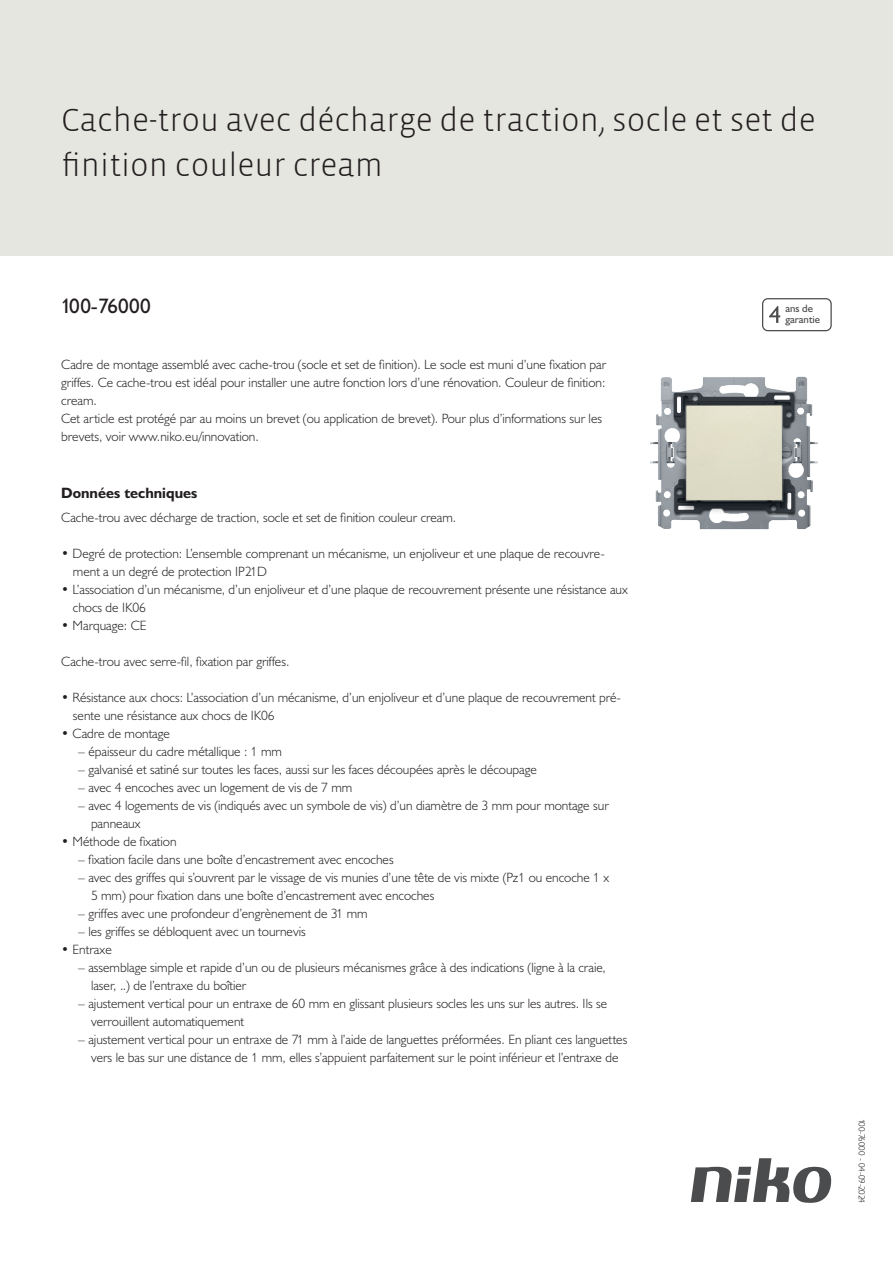
<style>
.page{position:relative;width:893px;height:1263px;background:#fff}
.page>*{position:absolute;margin:0;border:0;box-sizing:border-box;transform-origin:0 0}
.Title_datasheets{font:300 33px/45px "Vista Sans";color:#231f20}
.Article_number{font:21px "Humanist 521 BT";letter-spacing:.005em;color:#231f20}
.Titles_parts{font:700 15px "Humanist 521 BT";color:#231f20}
.USP_Bullets_level_2{font:300 13.5px/18px "Humanist 521 BT";color:#231f20}
.USP_Bullets{font:300 13.5px/18px "Humanist 521 BT";color:#231f20}
.Platte_tekst_CAB{font:300 13.5px/18px "Humanist 521 BT";color:#231f20}
.t1{font:10.8px/10.8px "Humanist 521 BT";color:#4b4c4d}
.Revision{font:300 9px "Humanist 521 BT";letter-spacing:-.02em;color:#231f20}
</style>
<div class="page">
<svg style="left:691px;top:1158px;width:141px;height:45px"></svg>
<div style="left:0;top:0;width:893px;height:255px;background:#e6e6e0"></div>
<svg style="left:762px;top:298px;width:70px;height:33px"></svg>
<img style="left:650px;top:376px;width:168px;height:154px">
<p class="Title_datasheets" style="left:61px;top:98px;width:756px">Cache-trou avec décharge de traction, socle et set de finition couleur cream</p>
<p class="Article_number" style="left:61px;top:293px;width:91px">100-76000</p>
<p class="t1" style="left:785px;top:303px;width:36px">ans de garantie</p>
<p class="Platte_tekst_CAB" style="left:61px;top:355px;width:546px">Cadre de montage assemblé avec cache-trou (socle et set de finition). Le socle est muni d’une fixation par griffes. Ce cache-trou est idéal pour installer une autre fonction lors d’une rénovation. Couleur de finition: cream.<br>Cet article est protégé par au moins un brevet (ou application de brevet). Pour plus d’informations sur les brevets, voir www.niko.eu/innovation.</p>
<p class="Titles_parts" style="left:61px;top:483px;width:138px">Données techniques</p>
<p class="Platte_tekst_CAB" style="left:61px;top:508px;width:397px">Cache-trou avec décharge de traction, socle et set de finition couleur cream.</p>
<p class="USP_Bullets" style="left:73px;top:544px;width:533px;text-indent:-12px">• Degré de protection: L’ensemble comprenant un mécanisme, un enjoliveur et une plaque de recouvre&shy;ment a un degré de protection IP21D</p>
<p class="USP_Bullets" style="left:73px;top:580px;width:556px;text-indent:-12px">• L’association d’un mécanisme, d’un enjoliveur et d’une plaque de recouvrement présente une résistance aux chocs de IK06</p>
<p class="USP_Bullets" style="left:61px;top:616px;width:87px">• Marquage: CE</p>
<p class="USP_Bullets" style="left:61px;top:652px;width:230px">Cache-trou avec serre-fil, fixation par griffes.</p>
<p class="USP_Bullets" style="left:73px;top:688px;width:550px;text-indent:-12px">• Résistance aux chocs: L’association d’un mécanisme, d’un enjoliveur et d’une plaque de recouvrement pré&shy;sente une résistance aux chocs de IK06</p>
<p class="USP_Bullets" style="left:61px;top:724px;width:110px">• Cadre de montage</p>
<p class="USP_Bullets_level_2" style="left:78px;top:742px;width:205px">– épaisseur du cadre métallique : 1 mm</p>
<p class="USP_Bullets_level_2" style="left:78px;top:760px;width:460px">– galvanisé et satiné sur toutes les faces, aussi sur les faces découpées après le découpage</p>
<p class="USP_Bullets_level_2" style="left:78px;top:778px;width:276px">– avec 4 encoches avec un logement de vis de 7 mm</p>
<p class="USP_Bullets_level_2" style="left:91px;top:796px;width:519px;text-indent:-13px">– avec 4 logements de vis (indiqués avec un symbole de vis) d’un diamètre de 3 mm pour montage sur panneaux</p>
<p class="USP_Bullets" style="left:61px;top:832px;width:117px">• Méthode de fixation</p>
<p class="USP_Bullets_level_2" style="left:78px;top:850px;width:317px">– fixation facile dans une boîte d’encastrement avec encoches</p>
<p class="USP_Bullets_level_2" style="left:91px;top:868px;width:520px;text-indent:-13px">– avec des griffes qui s’ouvrent par le vissage de vis munies d’une tête de vis mixte (Pz1 ou encoche 1 x<br>5 mm) pour fixation dans une boîte d’encastrement avec encoches</p>
<p class="USP_Bullets_level_2" style="left:78px;top:904px;width:291px">– griffes avec une profondeur d’engrènement de 31 mm</p>
<p class="USP_Bullets_level_2" style="left:78px;top:922px;width:229px">– les griffes se débloquent avec un tournevis</p>
<p class="USP_Bullets" style="left:61px;top:940px;width:52px">• Entraxe</p>
<p class="USP_Bullets_level_2" style="left:91px;top:958px;width:516px;text-indent:-13px">– assemblage simple et rapide d’un ou de plusieurs mécanismes grâce à des indications (ligne à la craie, laser, ..) de l’entraxe du boîtier</p>
<p class="USP_Bullets_level_2" style="left:91px;top:994px;width:518px;text-indent:-13px">– ajustement vertical pour un entraxe de 60 mm en glissant plusieurs socles les uns sur les autres. Ils se verrouillent automatiquement</p>
<p class="USP_Bullets_level_2" style="left:78px;top:1030px;width:551px;text-align:center">– ajustement vertical pour un entraxe de 71 mm à l’aide de languettes préformées. En pliant ces languettes vers le bas sur une distance de 1 mm, elles s’appuient parfaitement sur le point inférieur et l’entraxe de</p>
<p class="Revision" style="left:868px;top:1119px;width:86px;rotate:90deg">100-76000 - 04-09-2024</p>
</div>
